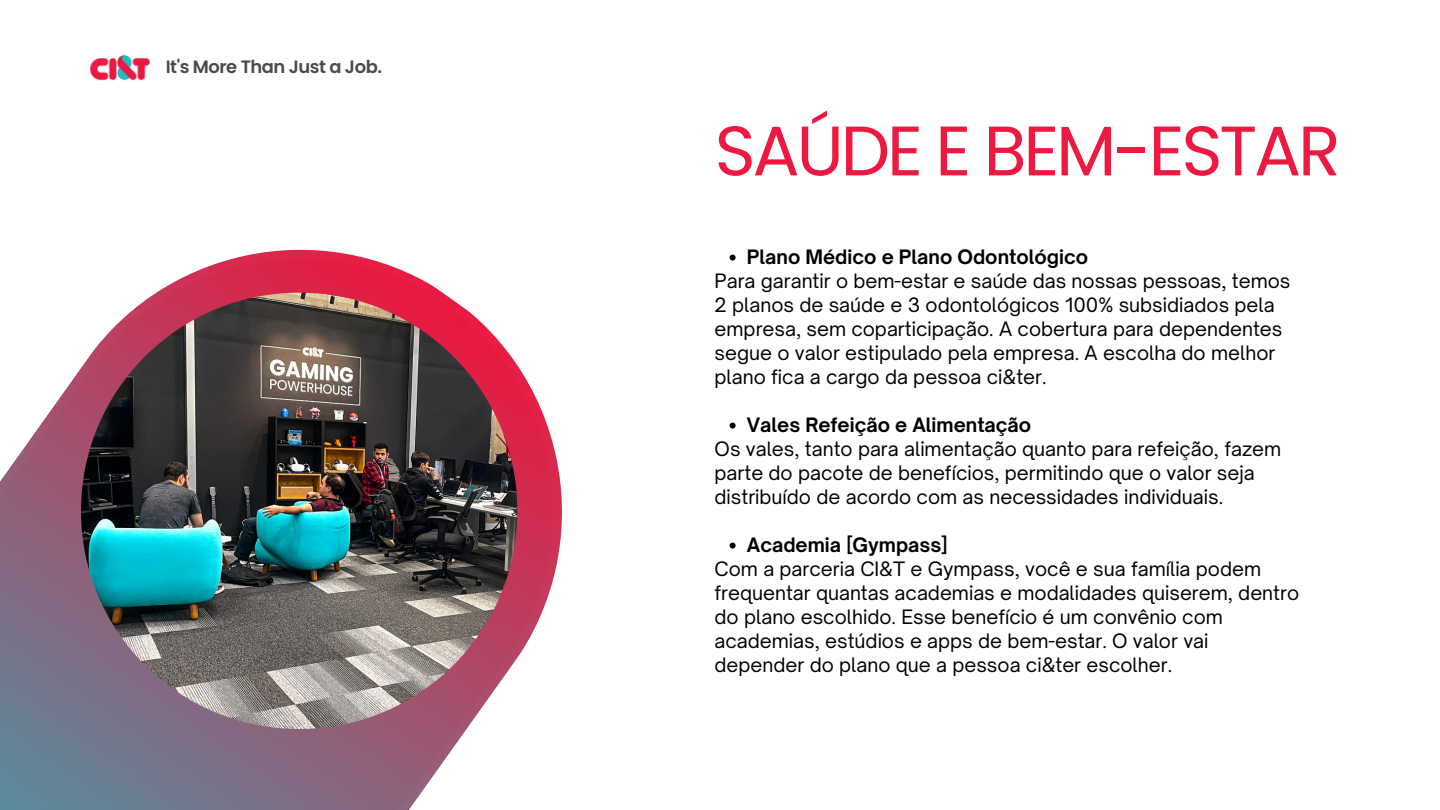
<style>
.page{position:relative;width:1440px;height:810px;background:#fff}
.page>*{position:absolute;margin:0;border:0;box-sizing:border-box;transform-origin:0 0}
.t1{font:70px "Poppins";letter-spacing:-.045em;color:#ed1941}
.t2{font:19px/24px "Open Sauce One";color:#000}
.t3{font:700 19px "Open Sauce One";color:#000}
.t4{font:600 17.9px "Poppins";letter-spacing:-.025em;color:#4a4a4a}
</style>
<div class="page">
<svg style="left:0;top:249px;width:562px;height:561px"></svg>
<img style="left:81px;top:293px;width:436px;height:436px;border-radius:50%">
<svg style="left:730px;top:255px;width:6px;height:6px"></svg>
<svg style="left:730px;top:423px;width:6px;height:6px"></svg>
<svg style="left:730px;top:543px;width:6px;height:6px"></svg>
<img style="left:90px;top:54px;width:60px;height:27px">
<p class="t4" style="left:166px;top:54px;width:218px">It's More Than Just a Job.</p>
<h2 class="t1" style="left:715px;top:102px;width:628px">SAÚDE E BEM-ESTAR</h2>
<p class="t3" style="left:747px;top:245px;width:343px">Plano Médico e Plano Odontológico</p>
<h1 class="t2" style="left:715px;top:268px;width:577px">Para garantir o bem-estar e saúde das nossas pessoas, temos 2 planos de saúde e 3 odontológicos 100% subsidiados pela empresa, sem coparticipação. A cobertura para dependentes segue o valor estipulado pela empresa. A escolha do melhor plano fica a cargo da pessoa ci&amp;ter.</h1>
<p class="t3" style="left:747px;top:413px;width:286px">Vales Refeição e Alimentação</p>
<p class="t2" style="left:715px;top:436px;width:568px">Os vales, tanto para alimentação quanto para refeição, fazem parte do pacote de benefícios, permitindo que o valor seja distribuído de acordo com as necessidades individuais.</p>
<p class="t3" style="left:747px;top:533px;width:203px">Academia [Gympass]</p>
<p class="t2" style="left:715px;top:556px;width:586px">Com a parceria CI&amp;T e Gympass, você e sua família podem frequentar quantas academias e modalidades quiserem, dentro do plano escolhido. Esse benefício é um convênio com academias, estúdios e apps de bem-estar. O valor vai depender do plano que a pessoa ci&amp;ter escolher.</p>
</div>
